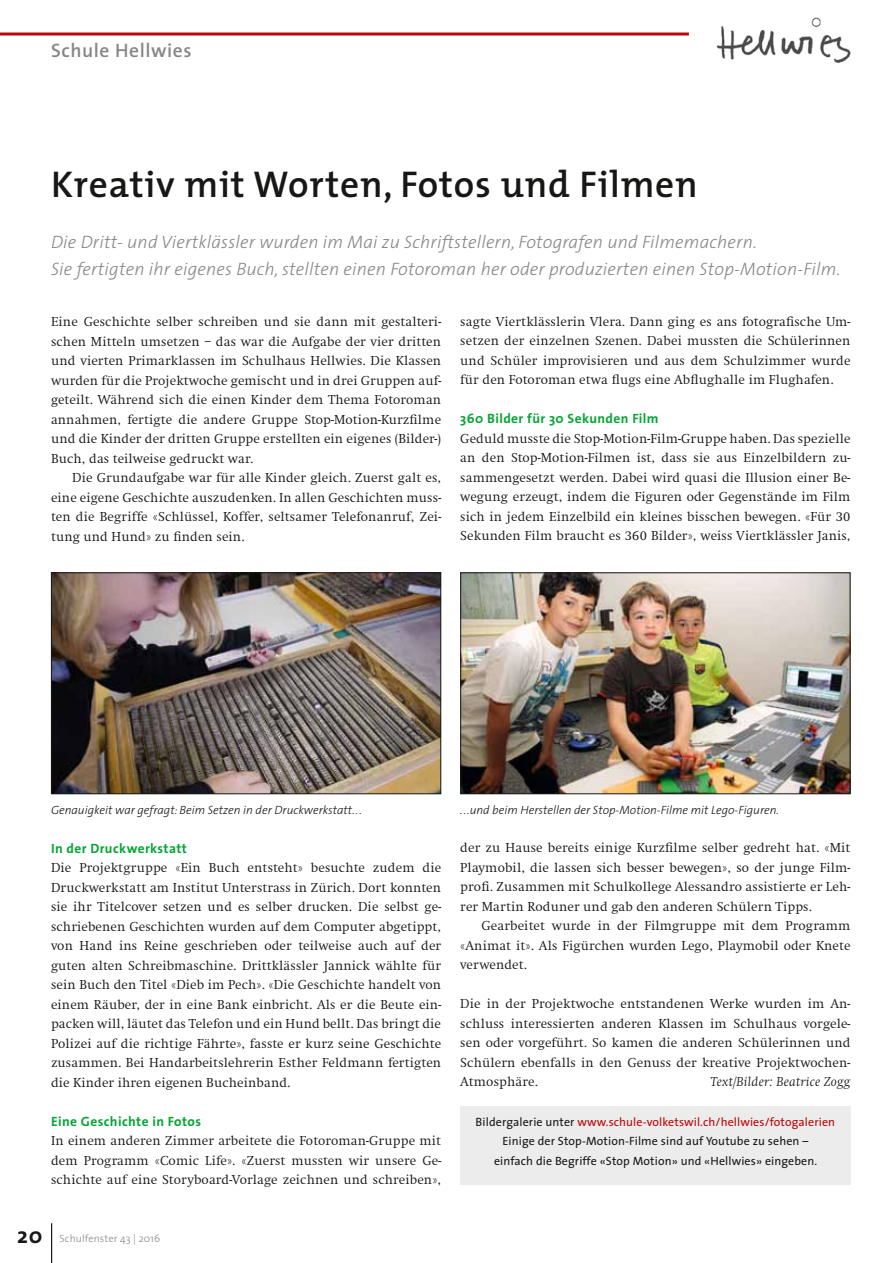
<style>
.page{position:relative;width:893px;height:1263px;background:#fff}
.page>*{position:absolute;margin:0;border:0;box-sizing:border-box;transform-origin:0 0}
.t1{font:600 37.5px "The Mix";letter-spacing:.02em;color:#181716}
.t2{font:600 19.5px "The Sans";letter-spacing:.03em;color:#868786}
.t3{font:italic 300 18px/27px "The Sans";letter-spacing:.01em;color:#868786}
.t4{font:300 13.5px/19.5px "Swift";letter-spacing:.01em;color:#181716}
.t5{font:italic 300 13.5px "Swift";letter-spacing:.02em;color:#181716}
.t6{font:12px/19.5px "The Sans";letter-spacing:.01em;color:#181716;text-align:center}
.t7{font:italic 300 12px "The Sans";color:#181716}
.t8{font:300 10.5px "The Sans";letter-spacing:.01em;color:#868786}
.s1{font-family:"The Sans";font-weight:700;color:#05a535}
.s2{font-weight:700;font-size:22.5px;color:#181716}
.s3{color:#c00304}
</style>
<div class="page">
<hr style="left:51px;top:1223px;width:1px;height:40px;background:#181716">
<hr style="left:0;top:33px;width:689px;height:3px;background:#c00304">
<img style="left:716px;top:17px;width:134px;height:46px">
<img style="left:53px;top:574px;width:386px;height:218px">
<div style="left:51px;top:572px;width:390px;height:222px;border:1px solid #181716"></div>
<img style="left:462px;top:574px;width:386px;height:218px">
<div style="left:460px;top:572px;width:390px;height:222px;border:1px solid #181716"></div>
<div style="left:460px;top:1106px;width:390px;height:78px;background:#ececec"></div>
<p class="t2" style="left:51px;top:34px;width:142px">Schule Hellwies</p>
<p class="t1" style="left:51px;top:153px;width:648px">Kreativ mit Worten, Fotos und Filmen</p>
<p class="t3" style="left:51px;top:228px;width:791px">Die Dritt- und Viertklässler wurden im Mai zu Schriftstellern, Fotografen und Filmemachern.<br>Sie fertigten ihr eigenes Buch, stellten einen Fotoroman her oder produzierten einen Stop-Motion-Film.</p>
<p class="t4" style="left:51px;top:312px;width:392px">Eine Geschichte selber schreiben und sie dann mit gestalteri-</p>
<p class="t4" style="left:51px;top:332px;width:392px">schen Mitteln umsetzen – das war die Aufgabe der vier dritten</p>
<p class="t4" style="left:51px;top:351px;width:392px">und vierten Primarklassen im Schulhaus Hellwies. Die Klassen</p>
<p class="t4" style="left:51px;top:371px;width:392px">wurden für die Projektwoche gemischt und in drei Gruppen auf-</p>
<p class="t4" style="left:51px;top:390px;width:392px">geteilt. Während sich die einen Kinder dem Thema Fotoroman</p>
<p class="t4" style="left:51px;top:410px;width:392px">annahmen, fertigte die andere Gruppe Stop-Motion-Kurzfilme</p>
<p class="t4" style="left:51px;top:429px;width:392px">und die Kinder der dritten Gruppe erstellten ein eigenes (Bilder-)</p>
<p class="t4" style="left:51px;top:449px;width:204px">Buch, das teilweise gedruckt war.</p>
<p class="t4" style="left:72px;top:468px;width:370px">Die Grundaufgabe war für alle Kinder gleich. Zuerst galt es,</p>
<p class="t4" style="left:51px;top:488px;width:392px">eine eigene Geschichte auszudenken. In allen Geschichten muss-</p>
<p class="t4" style="left:51px;top:507px;width:392px">ten die Begriffe «Schlüssel, Koffer, seltsamer Telefonanruf, Zei-</p>
<p class="t4" style="left:51px;top:527px;width:195px">tung und Hund» zu finden sein.</p>
<p class="t4" style="left:460px;top:312px;width:392px;text-align:justify">sagte Viertklässlerin Vlera. Dann ging es ans fotografische Um&shy;setzen der einzelnen Szenen. Dabei mussten die Schülerinnen und Schüler improvisieren und aus dem Schulzimmer wurde für den Fotoroman etwa flugs eine Abflughalle im Flughafen.</p>
<p class="t4" style="left:460px;top:409px;width:392px"><span class="s1">360 Bilder für 30 Sekunden Film<br></span>Geduld musste die Stop-Motion-Film-Gruppe haben. Das spezielle an den Stop-Motion-Filmen ist, dass sie aus Einzelbildern zu&shy;sammengesetzt werden. Dabei wird quasi die Illusion einer Be&shy;wegung erzeugt, indem die Figuren oder Gegenstände im Film sich in jedem Einzelbild ein kleines bisschen bewegen. «Für 30<br>Sekunden Film braucht es 360 Bilder», weiss Viertklässler Janis,</p>
<p class="t7" style="left:51px;top:800px;width:312px">Genauigkeit war gefragt: Beim Setzen in der Druckwerkstatt...</p>
<p class="t7" style="left:460px;top:800px;width:320px">...und beim Herstellen der Stop-Motion-Filme mit Lego-Figuren.</p>
<p class="t4" style="left:51px;top:839px;width:392px"><span class="s1">In der Druckwerkstatt<br></span>Die Projektgruppe «Ein Buch entsteht» besuchte zudem die Druckwerkstatt am Institut Unterstrass in Zürich. Dort konnten sie ihr Titelcover setzen und es selber drucken. Die selbst ge&shy;schriebenen Geschichten wurden auf dem Computer abgetippt, von Hand ins Reine geschrieben oder teilweise auch auf der guten alten Schreibmaschine. Drittklässler Jannick wählte für sein Buch den Titel «Dieb im Pech». «Die Geschichte handelt von einem Räuber, der in eine Bank einbricht. Als er die Beute ein&shy;packen will, läutet das Telefon und ein Hund bellt. Das bringt die Polizei auf die richtige Fährte», fasste er kurz seine Geschichte zusammen. Bei Handarbeitslehrerin Esther Feldmann fertigten die Kinder ihren eigenen Bucheinband.</p>
<p class="t4" style="left:51px;top:1112px;width:392px"><span class="s1">Eine Geschichte in Fotos<br></span>In einem anderen Zimmer arbeitete die Fotoroman-Gruppe mit dem Programm «Comic Life». «Zuerst mussten wir unsere Ge&shy;schichte auf eine Storyboard-Vorlage zeichnen und schreiben»,</p>
<p class="t8" style="left:17px;top:1230px;width:145px"><span class="s2">20</span> Schulfenster 43 | 2016</p>
<p class="t4" style="left:460px;top:838px;width:392px">der zu Hause bereits einige Kurzfilme selber gedreht hat. «Mit</p>
<p class="t4" style="left:460px;top:858px;width:392px">Playmobil, die lassen sich besser bewegen», so der junge Film-</p>
<p class="t4" style="left:460px;top:877px;width:392px">profi. Zusammen mit Schulkollege Alessandro assistierte er Leh-</p>
<p class="t4" style="left:460px;top:897px;width:353px">rer Martin Roduner und gab den anderen Schülern Tipps.</p>
<p class="t4" style="left:482px;top:916px;width:370px">Gearbeitet wurde in der Filmgruppe mit dem Programm</p>
<p class="t4" style="left:460px;top:936px;width:392px">«Animat it». Als Figürchen wurden Lego, Playmobil oder Knete</p>
<p class="t4" style="left:460px;top:955px;width:68px">verwendet.</p>
<p class="t4" style="left:460px;top:994px;width:392px;text-align:justify">Die in der Projektwoche entstandenen Werke wurden im An&shy;schluss interessierten anderen Klassen im Schulhaus vorgele&shy;sen oder vorgeführt. So kamen die anderen Schülerinnen und Schülern ebenfalls in den Genuss der kreative Projektwochen-Atmosphäre.</p>
<p class="t5" style="left:711px;top:1075px;width:141px">Text/Bilder: Beatrice Zogg</p>
<p class="t6" style="left:476px;top:1111px;width:361px">Bildergalerie unter <span class="s3">www.schule-volketswil.ch/hellwies/fotogalerien<br></span>Einige der Stop-Motion-Filme sind auf Youtube zu sehen –<br>einfach die Begriffe «Stop Motion» und «Hellwies» eingeben.</p>
</div>
